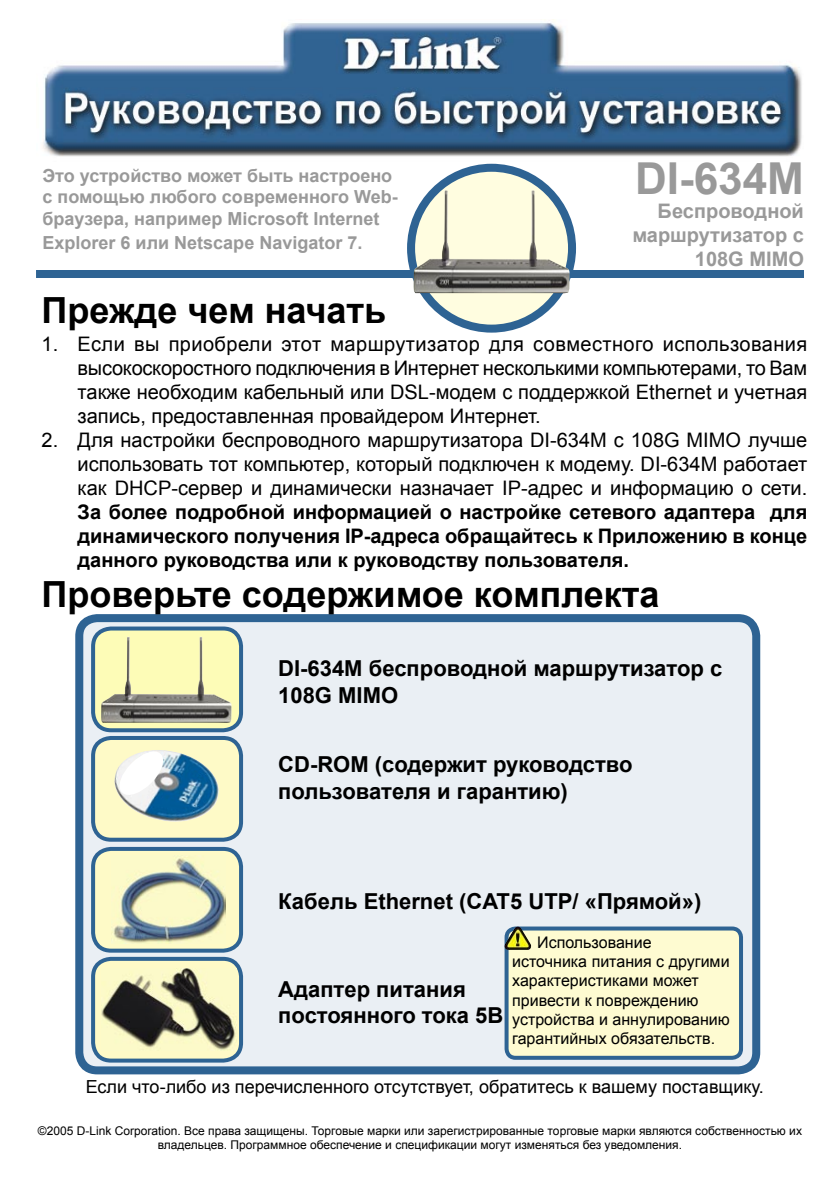
<style>
.page{position:relative;width:840px;height:1191px;background:#fff}
.page>*{position:absolute;margin:0;border:0;box-sizing:border-box;transform-origin:0 0}
.t1{font:700 44px "Arial";color:#999}
.t2{font:700 36px "Arial";color:#000}
.t3{font:700 22px/26.4px "Arial";color:#000}
.t4{font:20px/24px "Arial";color:#000;text-align:justify}
.t5{font:700 20px/24px "Arial";color:#999;text-align:right}
.t6{font:700 18px/21.6px "Arial";color:#999}
.t7{font:18px "Arial";color:#000}
.t8{font:16px/19.2px "Arial";color:#000}
.t9{font:12px/14.4px "Arial";color:#000;text-align:center}
.s1{font-weight:700}
</style>
<div class="page">
<svg style="left:75px;top:614px;width:686px;height:456px;background:#dce4ec"></svg>
<svg style="left:89px;top:845px;width:156px;height:215px;background:#c1cbb9"></svg>
<img style="left:102px;top:968px;width:134px;height:82px">
<svg style="left:502px;top:924px;width:242px;height:133px;background:#eeefcd"></svg>
<img style="left:516px;top:926px;width:15px;height:23px">
<div style="left:36px;top:270px;width:767px;height:8px;background:#2e6393"></div>
<svg style="left:411px;top:168px;width:160px;height:160px;background:#e1e7d5"></svg>
<div style="left:407px;top:164px;width:168px;height:168px;border:8px solid #2e6393;border-radius:50%"></div>
<svg style="left:89px;top:624px;width:156px;height:215px;background:#bccdc0"></svg>
<img style="left:413px;top:190px;width:156px;height:104px">
<img style="left:101px;top:636px;width:131px;height:87px">
<img style="left:43px;top:22px;width:759px;height:135px">
<p class="t6" style="left:42px;top:165px;width:357px">Это устройство может быть настроено с помощью любого современного Web&shy;браузера, например Microsoft Internet</p>
<p class="t6" style="left:42px;top:232px;width:321px">Explorer 6 или Netscape Navigator 7.</p>
<p class="t1" style="left:634px;top:150px;width:170px">DI-634M</p>
<p class="t5" style="left:632px;top:200px;width:173px">Беспроводной маршрутизатор с</p>
<p class="t5" style="left:694px;top:248px;width:110px">108G MIMO</p>
<p class="t2" style="left:42px;top:287px;width:346px">Прежде чем начать</p>
<p class="t4" style="left:78px;top:332px;width:730px;text-indent:-36px">1. Если вы приобрели этот маршрутизатор для совместного использования высокоскоростного подключения в Интернет несколькими компьютерами, то Вам также необходим кабельный или DSL-модем с поддержкой Ethernet и учетная запись, предоставленная провайдером Интернет.</p>
<p class="t4" style="left:78px;top:428px;width:730px;text-indent:-36px">2. Для настройки беспроводного маршрутизатора DI-634M с 108G MIMO лучше использовать тот компьютер, который подключен к модему. DI-634M работает как DHCP-сервер и динамически назначает IP-адрес и информацию о сети.<br><span class="s1">За более подробной информацией о настройке сетевого адаптера для динамического получения IP-адреса обращайтесь к Приложению в конце данного руководства или к руководству пользователя.</span></p>
<p class="t2" style="left:42px;top:570px;width:619px">Проверьте содержимое комплекта</p>
<p class="t3" style="left:278px;top:656px;width:445px">DI-634M беспроводной маршрутизатор с<br>108G MIMO</p>
<p class="t3" style="left:278px;top:752px;width:355px">CD-ROM (содержит руководство пользователя и гарантию)</p>
<p class="t3" style="left:278px;top:889px;width:424px">Кабель Ethernet (CAT5 UTP/ «Прямой»)</p>
<p class="t8" style="left:512px;top:933px;width:219px;text-indent:25px">Использование источника питания с другими характеристиками может привести к повреждению устройства и аннулированию гарантийных обязательств.</p>
<p class="t7" style="left:86px;top:1075px;width:679px">Если что-либо из перечисленного отсутствует, обратитесь к вашему поставщику.</p>
<p class="t3" style="left:278px;top:976px;width:226px">Адаптер питания постоянного тока 5В</p>
<p class="t9" style="left:38px;top:1123px;width:765px">©2005 D-Link Corporation. Все права защищены. Торговые марки или зарегистрированные торговые марки являются собственностью их владельцев. Программное обеспечение и спецификации могут изменяться без уведомления.</p>
</div>
